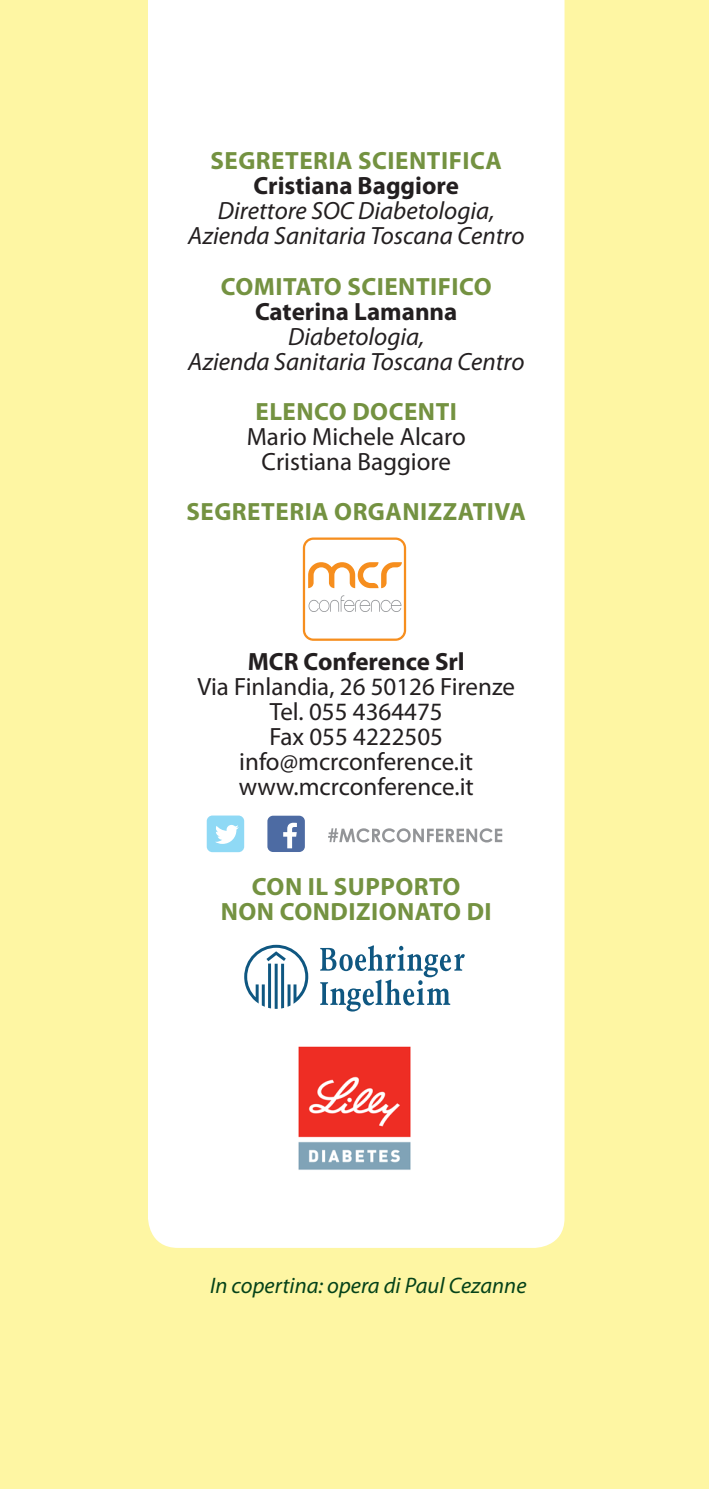
<style>
.page{position:relative;width:709px;height:1489px;background:#fff}
.page>*{position:absolute;margin:0;border:0;box-sizing:border-box;transform-origin:0 0}
.t1{font:25px "Myriad Pro";color:#231f20}
.t2{font:700 25px "Myriad Pro";letter-spacing:.02em;color:#749241}
.t3{font:italic 25px "Myriad Pro";color:#231f20}
.t4{font:700 25px "Myriad Pro";color:#231f20}
.t5{font:italic 22.5px "Myriad Pro";color:#054219}
</style>
<div class="page">
<div style="left:0;top:0;width:709px;height:1488px;background:#fef6a3"></div>
<div style="left:148px;top:0;width:416px;height:1247px;background:#fff"></div>
<svg style="left:303px;top:537px;width:103px;height:103px"></svg>
<svg style="left:328px;top:828px;width:174px;height:14px"></svg>
<div style="left:267px;top:815px;width:38px;height:37px;background:#4d6ba3;border-radius:6px"></div>
<svg style="left:283px;top:822px;width:14px;height:26px"></svg>
<div style="left:207px;top:815px;width:37px;height:37px;background:#8fd9f5;border-radius:6px"></div>
<svg style="left:215px;top:825px;width:24px;height:18px"></svg>
<img style="left:289px;top:1036px;width:131px;height:143px">
<svg style="left:244px;top:944px;width:64px;height:64px"></svg>
<svg style="left:320px;top:945px;width:145px;height:66px"></svg>
<p class="t2" style="left:210px;top:145px;width:293px">SEGRETERIA SCIENTIFICA</p>
<p class="t4" style="left:253px;top:170px;width:207px">Cristiana Baggiore</p>
<p class="t3" style="left:218px;top:196px;width:278px">Direttore SOC Diabetologia,</p>
<p class="t3" style="left:188px;top:221px;width:338px">Azienda Sanitaria Toscana Centro</p>
<p class="t2" style="left:221px;top:270px;width:272px">COMITATO SCIENTIFICO</p>
<p class="t4" style="left:255px;top:295px;width:204px">Caterina Lamanna</p>
<p class="t3" style="left:288px;top:321px;width:138px">Diabetologia,</p>
<p class="t3" style="left:188px;top:346px;width:338px">Azienda Sanitaria Toscana Centro</p>
<p class="t2" style="left:255px;top:395px;width:203px">ELENCO DOCENTI</p>
<p class="t1" style="left:247px;top:421px;width:221px">Mario Michele Alcaro</p>
<p class="t1" style="left:261px;top:446px;width:191px">Cristiana Baggiore</p>
<p class="t2" style="left:186px;top:495px;width:341px">SEGRETERIA ORGANIZZATIVA</p>
<p class="t4" style="left:248px;top:645px;width:219px">MCR Conference Srl</p>
<p class="t1" style="left:197px;top:671px;width:319px">Via Finlandia, 26 50126 Firenze</p>
<p class="t1" style="left:270px;top:696px;width:174px">Tel. 055 4364475</p>
<p class="t1" style="left:269px;top:721px;width:175px">Fax 055 4222505</p>
<p class="t1" style="left:239px;top:746px;width:235px">info@mcrconference.it</p>
<p class="t1" style="left:239px;top:771px;width:237px">www.mcrconference.it</p>
<p class="t2" style="left:252px;top:870px;width:210px">CON IL SUPPORTO</p>
<p class="t2" style="left:221px;top:895px;width:272px">NON CONDIZIONATO DI</p>
<p class="t5" style="left:210px;top:1271px;width:318px">In copertina: opera di Paul Cezanne</p>
</div>
